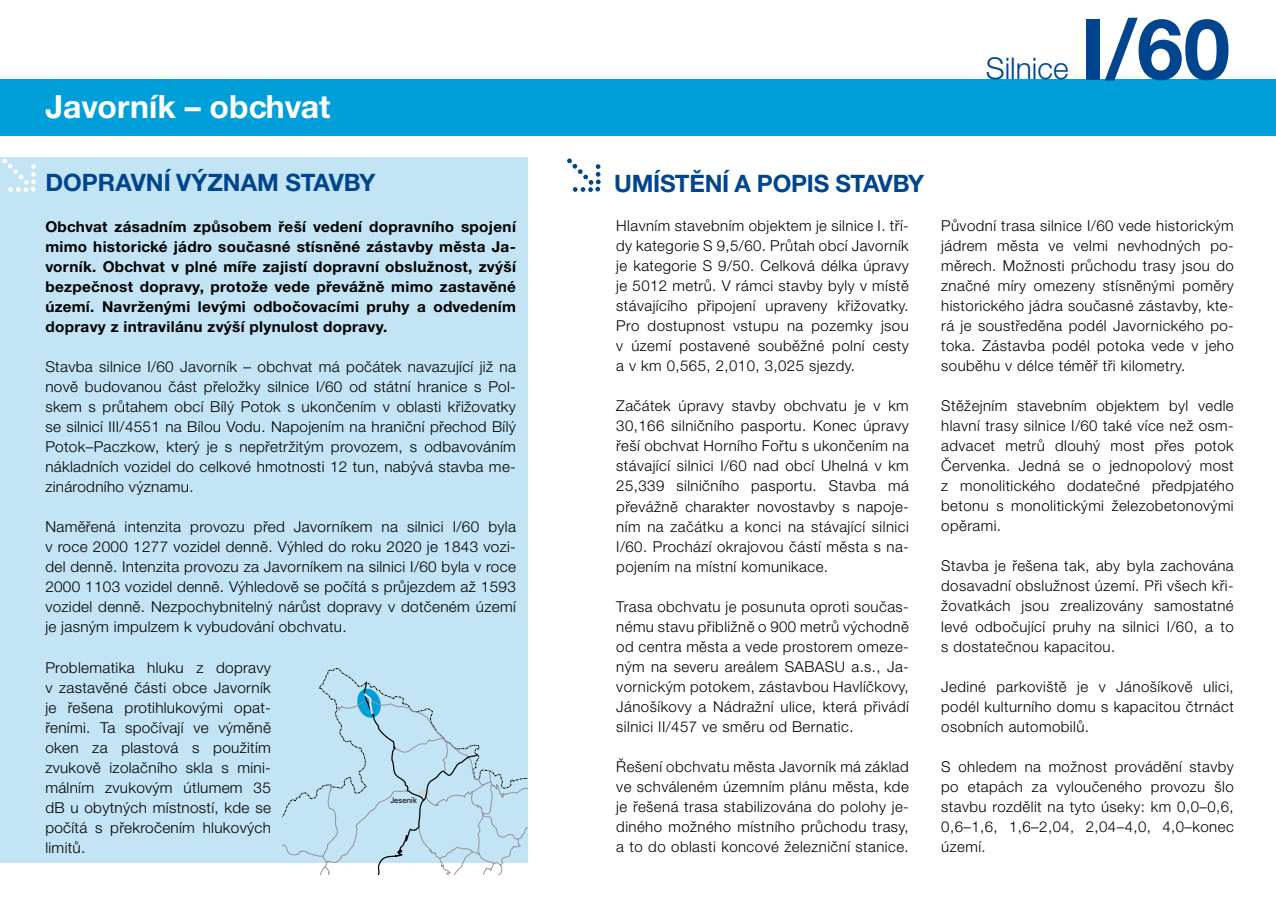
<style>
.page{position:relative;width:1276px;height:908px;background:#fff}
.page>*{position:absolute;margin:0;border:0;box-sizing:border-box;transform-origin:0 0}
.t1{font:700 84px "Helvetica Neue CE";color:#00458d}
.t2{font:700 32px "Helvetica Neue CE";color:#fff}
.t3{font:300 30px "Helvetica Neue CE";color:#00458d}
.t4{font:700 24px "Helvetica Neue CE";letter-spacing:-.01em;color:#00458d}
.t5{font:700 24px "Helvetica Neue CE";letter-spacing:-.045em;color:#00458d}
.t6{font:300 15px/20px "Helvetica Neue CE";letter-spacing:.03em;color:#000;text-align:justify}
.t7{font:700 15px/20px "Helvetica Neue CE";letter-spacing:.02em;color:#000;text-align:justify}
.t8{font:7.8px "Arial";color:#000}
</style>
<div class="page">
<div style="left:0;top:79px;width:1276px;height:57px;background:#009fda"></div>
<div style="left:0;top:157px;width:527px;height:705px;background:#c2e4f5"></div>
<svg style="left:567px;top:158px;width:33px;height:34px"></svg>
<svg style="left:2px;top:158px;width:34px;height:34px"></svg>
<svg style="left:282px;top:680px;width:245px;height:194px"></svg>
<h2 class="t2" style="left:45px;top:87px;width:286px">Javorník – obchvat</h2>
<h3 class="t4" style="left:45px;top:167px;width:36px">Dopr</h3>
<h3 class="t4" style="left:116px;top:167px;width:261px">avn í význ am stavby</h3>
<p class="t7" style="left:45px;top:217px;width:473px">Obchvat zásadním způsobem řeší vedení dopravního spojení mimo historické jádro současné stísněné zástavby města Ja&shy;vorník. Obchvat v plné míře zajistí dopravní obslužnost, zvýší bezpečnost dopravy, protože vede převážně mimo zastavěné území. Navrženými levými odbočovacími pruhy a odvedením dopravy z intravilánu zvýší plynulost dopravy.</p>
<p class="t6" style="left:45px;top:356px;width:472px">Stavba silnice I/60 Javorník – obchvat má počátek navazující již na nově budovanou část přeložky silnice I/60 od státní hranice s Pol&shy;skem s průtahem obcí Bílý Potok s ukončením v oblasti křižovatky se silnicí III/4551 na Bílou Vodu. Napojením na hraniční přechod Bílý Potok–Paczkow, který je s nepřetržitým provozem, s odbavováním nákladních vozidel do celkové hmotnosti 12 tun, nabývá stavba me&shy;zinárodního významu.</p>
<p class="t6" style="left:45px;top:516px;width:472px">N aměřená intenzita provozu před Javorníkem na silnici I/60 byla v roce 2000 1277 vozidel denně. Výhled do roku 2020 je 1843 vozi&shy;del denně. Intenzita provozu za Javorníkem na silnici I/60 byla v roce 2000 1103 vozidel denně. Výhledově se počítá s průjezdem až 1593 vozidel denně. Nezpochybnitelný nárůst dopravy v dotčeném území je jasným impulzem k vybudování obchvatu.</p>
<p class="t6" style="left:45px;top:656px;width:227px">Problematika hluku z dopravy v zastavěné části obce Javorník je řešena protihlukovými opat&shy;řeními. Ta spočívají ve výměně oken za plastová s použitím zvukově izolačního skla s mini&shy;málním zvukovým útlumem 35 dB u obytných místností, kde se počítá s překročením hlukových limitů.</p>
<p class="t8" style="left:390px;top:795px;width:28px">Jeseník</p>
<h3 class="t3" style="left:985px;top:50px;width:84px">Silnice</h3>
<h1 class="t1" style="left:1081px;top:-3px;width:151px">I/60</h1>
<h3 class="t4" style="left:614px;top:168px;width:152px">Umístění a pop</h3>
<h3 class="t5" style="left:807px;top:168px;width:119px">is stavby</h3>
<p class="t6" style="left:616px;top:216px;width:294px">Hlavním stavebním objektem je silnice I. tří&shy;dy kategorie S 9,5/60. Průtah obcí Javorník je kategorie S 9/50. Celková délka úpravy je 5012 metrů. V rámci stavby byly v místě stávajícího připojení upraveny křižovatky.<br>Pro dostupnost vstupu na pozemky jsou v území postavené souběžné polní cesty a v km 0,565, 2,010, 3,025 sjezdy.</p>
<p class="t6" style="left:616px;top:396px;width:294px">Začátek úpravy stavby obchvatu je v km 30,166 silničního pasportu. Konec úpravy řeší obchvat Horního Fořtu s ukončením na stávající silnici I/60 nad obcí Uhelná v km 25,339 silničního pasportu. Stavba má převážně charakter novostavby s napoje&shy;ním na začátku a konci na stávající silnici I/60. Prochází okrajovou částí města s na&shy;pojením na místní komunikace.</p>
<p class="t6" style="left:616px;top:596px;width:294px">Trasa obchvatu je posunuta oproti součas&shy;nému stavu přibližně o 900 metrů východně od centra města a vede prostorem omeze&shy;ným na severu areálem SABASU a.s., Ja&shy;vornickým potokem, zástavbou Havlíčkovy, Jánošíkovy a N ádražní ulice, která přivádí silnici II/457 ve směru od Bernatic.</p>
<p class="t6" style="left:616px;top:756px;width:294px">Řešení obchvatu města Javorník má základ ve schváleném územním plánu města, kde je řešená trasa stabilizována do polohy je&shy;diného možného místního průchodu trasy, a to do oblasti koncové železniční stanice.</p>
<p class="t6" style="left:941px;top:216px;width:294px">Původní trasa silnice I/60 vede historickým jádrem města ve velmi nevhodných po&shy;měrech. Možnosti průchodu trasy jsou do značné míry omezeny stísněnými poměry historického jádra současné zástavby, kte&shy;rá je soustředěna podél Javornického po&shy;toka. Zástavba podél potoka vede v jeho souběhu v délce téměř tři kilometry.</p>
<p class="t6" style="left:941px;top:396px;width:294px">Stěžejním stavebním objektem byl vedle hlavní trasy silnice I/60 také více než osm&shy;advacet metrů dlouhý most přes potok Červenka. Jedná se o jednopolový most z monolitického dodatečné předpjatého betonu s monolitickými železobetonovými opěrami.</p>
<p class="t6" style="left:941px;top:556px;width:294px">Stavba je řešena tak, aby byla zachována dosavadní obslužnost území. Při všech kři&shy;žovatkách jsou zrealizovány samostatné levé odbočující pruhy na silnici I/60, a to s dostatečnou kapacitou.</p>
<p class="t6" style="left:941px;top:675px;width:294px">Jediné parkoviště je v Jánošíkově ulici, podél kulturního domu s kapacitou čtrnáct osobních automobilů.</p>
<p class="t6" style="left:941px;top:755px;width:294px">S ohledem na možnost provádění stavby po etapách za vyloučeného provozu šlo stavbu rozdělit na tyto úseky: km 0,0–0,6, 0,6–1,6, 1,6–2,04, 2,04–4,0, 4,0–konec území.</p>
</div>
